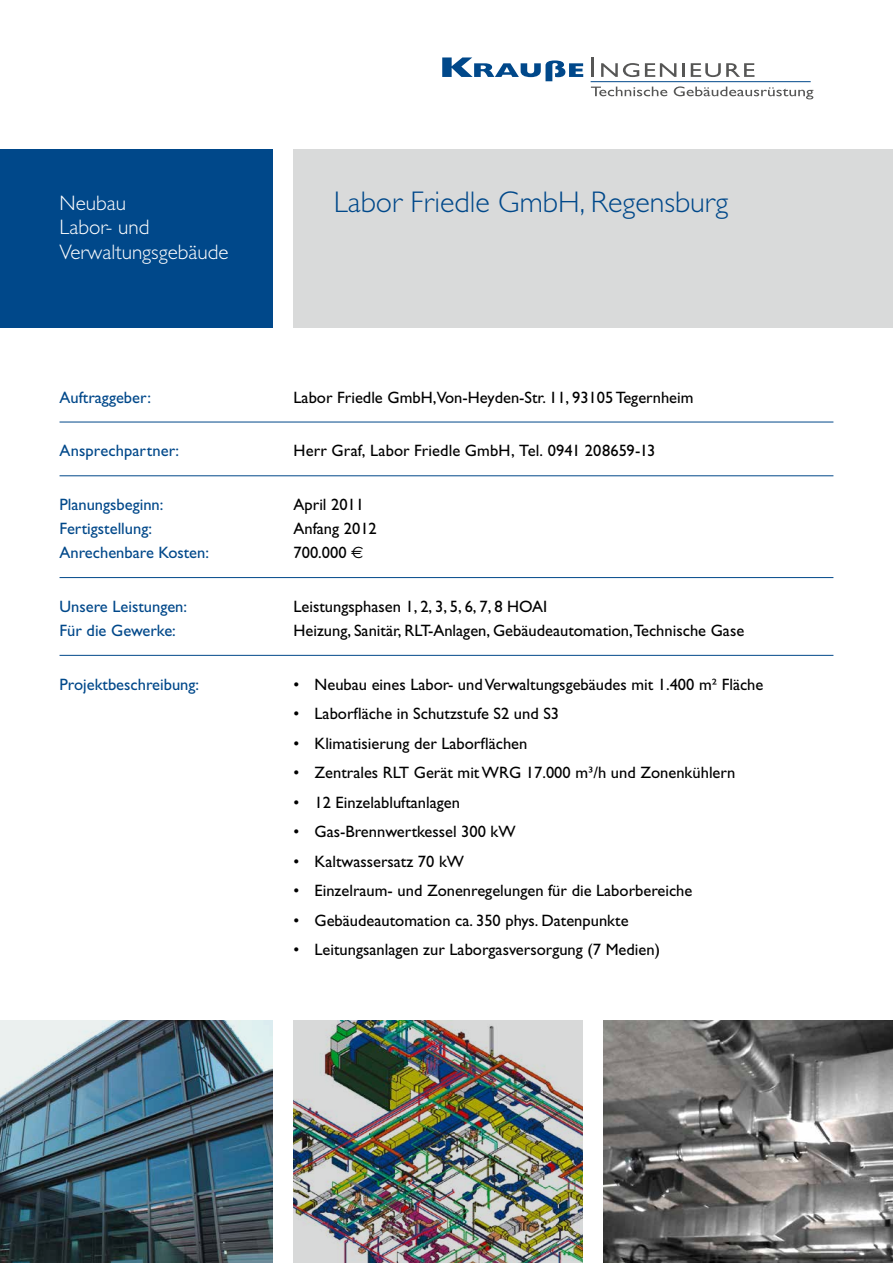
<style>
.page{position:relative;width:893px;height:1263px;background:#fff}
.page>*{position:absolute;margin:0;border:0;box-sizing:border-box;transform-origin:0 0}
.t1{font:300 30px "Gill Sans";color:#00488a}
.t2{font:300 21px/24.8px "Gill Sans";color:#fff}
.t3{font:16.5px "Gill Sans";color:#000}
.t4{font:16.5px "Gill Sans";color:#00488a}
.s1{font-family:"Euro Sans"}
</style>
<div class="page">
<div style="left:293px;top:149px;width:600px;height:178px;background:#d9dada"></div>
<hr style="left:591px;top:57px;width:3px;height:20px;background:#565655">
<svg style="left:601px;top:63px;width:38px;height:14px"></svg>
<svg style="left:645px;top:63px;width:31px;height:14px"></svg>
<hr style="left:682px;top:63px;width:3px;height:14px;background:#565655">
<svg style="left:691px;top:63px;width:63px;height:14px"></svg>
<svg style="left:591px;top:87px;width:76px;height:9px"></svg>
<svg style="left:674px;top:86px;width:139px;height:13px"></svg>
<hr style="left:591px;top:81px;width:220px;height:1px;background:#00488a">
<svg style="left:442px;top:57px;width:141px;height:24px"></svg>
<div style="left:0;top:149px;width:272px;height:178px;background:#00488a"></div>
<img style="left:604px;top:1020px;width:289px;height:243px">
<img style="left:293px;top:1020px;width:290px;height:243px">
<img style="left:0;top:1020px;width:272px;height:243px">
<hr style="left:60px;top:422px;width:773px;height:1px;background:#00488a">
<hr style="left:60px;top:475px;width:773px;height:1px;background:#00488a">
<hr style="left:60px;top:577px;width:773px;height:1px;background:#00488a">
<hr style="left:60px;top:655px;width:773px;height:1px;background:#00488a">
<p class="t2" style="left:60px;top:190px;width:68px">Neubau</p>
<h1 class="t1" style="left:334px;top:186px;width:396px">Labor Friedle GmbH, Regensburg</h1>
<p class="t2" style="left:60px;top:215px;width:170px">Labor- und<br>Verwaltungsgebäude</p>
<p class="t4" style="left:60px;top:387px;width:93px">Auftraggeber:</p>
<p class="t3" style="left:294px;top:387px;width:401px">Labor Friedle GmbH,Von-Heyden-Str. 11, 93105 Tegernheim</p>
<p class="t4" style="left:60px;top:441px;width:121px">Ansprechpartner:</p>
<p class="t3" style="left:294px;top:441px;width:363px">Herr Graf, Labor Friedle GmbH, Tel. 0941 208659-13</p>
<p class="t4" style="left:60px;top:495px;width:105px">Planungsbeginn:</p>
<p class="t3" style="left:294px;top:495px;width:72px">April 2011</p>
<p class="t4" style="left:60px;top:519px;width:94px">Fertigstellung:</p>
<p class="t3" style="left:294px;top:519px;width:85px">Anfang 2012</p>
<p class="t4" style="left:60px;top:543px;width:151px">Anrechenbare Kosten:</p>
<p class="t3" style="left:294px;top:543px;width:72px">700.000 <span class="s1">€</span></p>
<p class="t4" style="left:60px;top:597px;width:129px">Unsere Leistungen:</p>
<p class="t3" style="left:294px;top:597px;width:255px">Leistungsphasen 1, 2, 3, 5, 6, 7, 8 HOAI</p>
<p class="t4" style="left:60px;top:621px;width:118px">Für die Gewerke:</p>
<p class="t3" style="left:294px;top:621px;width:452px">Heizung, Sanitär, RLT-Anlagen, Gebäudeautomation,Technische Gase</p>
<p class="t4" style="left:60px;top:674px;width:141px">Projektbeschreibung:</p>
<p class="t3" style="left:294px;top:674px;width:471px">• Neubau eines Labor- und Verwaltungsgebäudes mit 1.400 m² Fläche</p>
<p class="t3" style="left:294px;top:704px;width:267px">• Laborfläche in Schutzstufe S2 und S3</p>
<p class="t3" style="left:294px;top:733px;width:235px">• Klimatisierung der Laborflächen</p>
<p class="t3" style="left:294px;top:763px;width:443px">• Zentrales RLT Gerät mit WRG 17.000 m³/h und Zonenkühlern</p>
<p class="t3" style="left:294px;top:792px;width:168px">• 12 Einzelabluftanlagen</p>
<p class="t3" style="left:294px;top:822px;width:224px">• Gas-Brennwertkessel 300 kW</p>
<p class="t3" style="left:294px;top:852px;width:172px">• Kaltwassersatz 70 kW</p>
<p class="t3" style="left:294px;top:881px;width:400px">• Einzelraum- und Zonenregelungen für die Laborbereiche</p>
<p class="t3" style="left:294px;top:911px;width:337px">• Gebäudeautomation ca. 350 phys. Datenpunkte</p>
<p class="t3" style="left:294px;top:940px;width:368px">• Leitungsanlagen zur Laborgasversorgung (7 Medien)</p>
</div>
